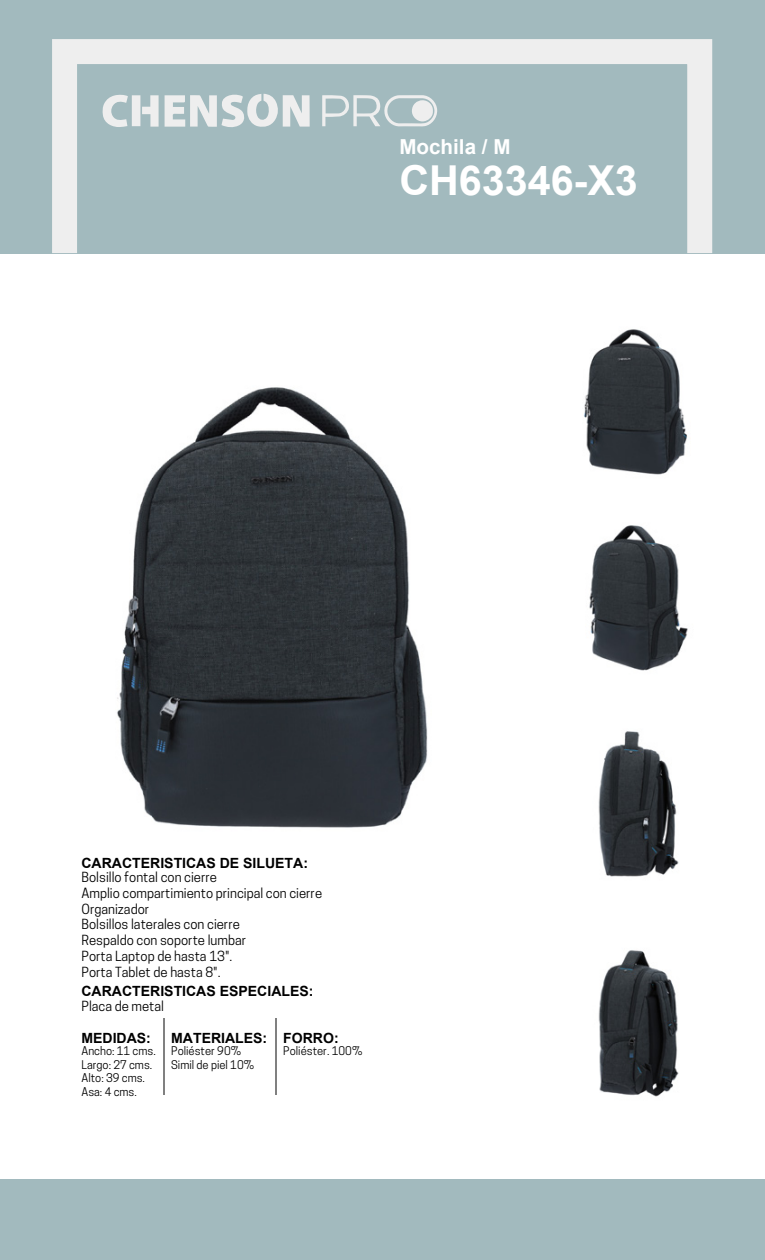
<style>
.page{position:relative;width:765px;height:1260px;background:#fff}
.page>*{position:absolute;margin:0;border:0;box-sizing:border-box;transform-origin:0 0}
.t1{font:700 41.25px "Arial";color:#fff}
.t2{font:700 20.62px "Arial";color:#fff}
.t3{font:700 14px "Arial";color:#000}
.t4{font:13.12px/15.8px "Cooper Hewitt";color:#000}
.t5{font:11.25px/13.5px "Cooper Hewitt";color:#000}
</style>
<div class="page">
<div style="left:0;top:0;width:765px;height:253px;background:#a2babe"></div>
<div style="left:0;top:1180px;width:765px;height:80px;background:#a2babe"></div>
<div style="left:52px;top:39px;width:660px;height:227px;border:25px solid #eee"></div>
<svg style="left:165px;top:94px;width:145px;height:33px"></svg>
<svg style="left:102px;top:94px;width:57px;height:33px"></svg>
<svg style="left:322px;top:95px;width:115px;height:32px"></svg>
<img style="left:117px;top:387px;width:311px;height:441px">
<img style="left:584px;top:329px;width:104px;height:146px">
<img style="left:589px;top:525px;width:99px;height:146px">
<img style="left:598px;top:731px;width:81px;height:146px">
<img style="left:598px;top:950px;width:81px;height:147px">
<svg style="left:164px;top:1018px;width:1px;height:77px"></svg>
<svg style="left:276px;top:1018px;width:1px;height:77px"></svg>
<h2 class="t2" style="left:399px;top:132px;width:113px">Mochila / M</h2>
<h1 class="t1" style="left:399px;top:151px;width:240px">CH63346-X3</h1>
<p class="t3" style="left:81px;top:853px;width:228px">CARACTERISTICAS DE SILUETA:</p>
<p class="t4" style="left:81px;top:869px;width:242px">Bolsillo fontal con cierre<br>Amplio compartimiento principal con cierre<br>Organizador<br>Bolsillos laterales con cierre<br>Respaldo con soporte lumbar<br>Porta Laptop de hasta 13".<br>Porta Tablet de hasta 8".</p>
<p class="t3" style="left:81px;top:982px;width:234px">CARACTERISTICAS ESPECIALES:</p>
<p class="t4" style="left:81px;top:998px;width:84px">Placa de metal</p>
<p class="t3" style="left:81px;top:1028px;width:71px">MEDIDAS:</p>
<p class="t5" style="left:81px;top:1044px;width:76px">Ancho: 11 cms.<br>Largo: 27 cms.<br>Alto: 39 cms.<br>Asa: 4 cms.</p>
<p class="t3" style="left:171px;top:1028px;width:98px">MATERIALES:</p>
<p class="t5" style="left:171px;top:1044px;width:84px">Poliéster 90%<br>Simil de piel 10%</p>
<p class="t3" style="left:283px;top:1028px;width:57px">FORRO:</p>
<p class="t5" style="left:283px;top:1044px;width:81px">Poliéster. 100%</p>
</div>
